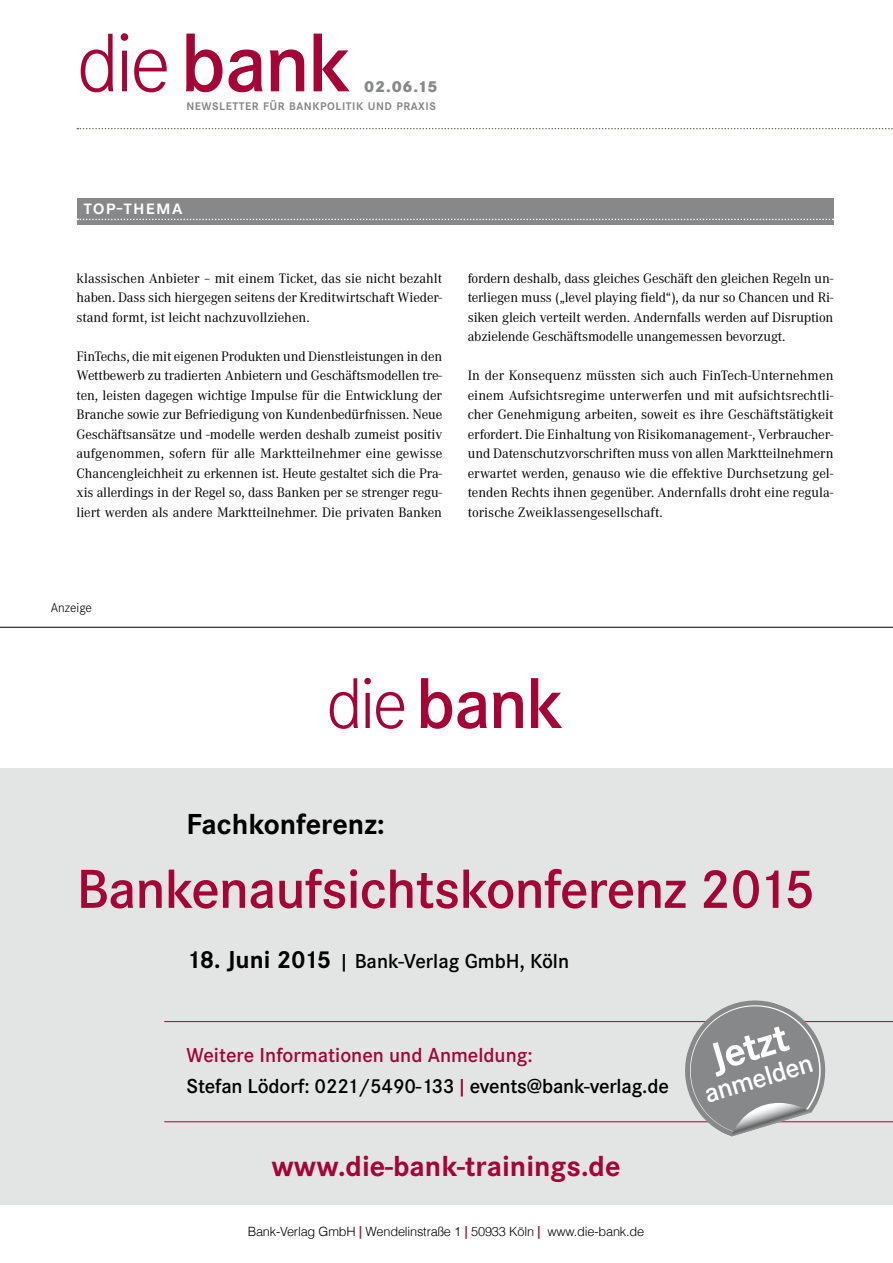
<style>
.page{position:relative;width:893px;height:1263px;background:#fff}
.page>*{position:absolute;margin:0;border:0;box-sizing:border-box;transform-origin:0 0}
.t1{font:600 86.1px "Corporate S";color:#a50437}
.t2{font:600 57px "Corporate S";letter-spacing:-.015em;color:#a50437}
.t3{font:700 41.25px "Corporate S";color:#fff}
.t4{font:700 30px "Corporate S";color:#a50437}
.t5{font:700 30px "Corporate S";color:#000}
.t6{font:600 27.9px "Corporate S";color:#fff}
.t7{font:600 21px/31.2px "Corporate S";letter-spacing:-.005em;color:#000}
.t8{font:600 21px "Corporate SSC";letter-spacing:.05em;color:#fff}
.t9{font:800 16.5px "Corporate S";color:#87888a}
.t10{font:14.25px/19.5px "Corporate A";letter-spacing:-.005em;color:#000;text-align:justify}
.t11{font:300 13.5px "Corporate S";color:#000}
.t12{font:300 12.75px "Helvetica LT";letter-spacing:-.015em;color:#000}
.t13{font:700 11.55px "Corporate S";letter-spacing:.05em;color:#87888a}
.s1{font-weight:300}
.s2{font-weight:700;font-size:25.5px}
.s3{color:#a50437}
.s4{font-weight:700;color:#932136}
</style>
<div class="page">
<svg style="left:77px;top:128px;width:816px;height:1px"></svg>
<div style="left:77px;top:198px;width:756px;height:26px;background:#87888a"></div>
<svg style="left:77px;top:219px;width:756px;height:1px"></svg>
<hr style="left:0;top:627px;width:893px;height:1px;background:#000">
<div style="left:0;top:769px;width:893px;height:436px;background:#e3e4e4"></div>
<hr style="left:164px;top:1021px;width:729px;height:1px;background:#a50437">
<hr style="left:164px;top:1121px;width:729px;height:1px;background:#a50437">
<svg style="left:678px;top:1000px;width:154px;height:136px"></svg>
<svg style="left:330px;top:678px;width:28px;height:51px"></svg>
<svg style="left:364px;top:678px;width:40px;height:51px"></svg>
<svg style="left:421px;top:678px;width:66px;height:51px"></svg>
<svg style="left:493px;top:692px;width:30px;height:36px"></svg>
<svg style="left:531px;top:678px;width:31px;height:50px"></svg>
<h1 class="t1" style="left:77px;top:13px;width:276px"><span class="s1">die</span>bank</h1>
<p class="t13" style="left:186px;top:100px;width:251px">NEWSLETTER FÜR BANKPOLITIK UND PRAXIS</p>
<p class="t9" style="left:364px;top:76px;width:75px">02.06.15</p>
<h3 class="t8" style="left:83px;top:195px;width:101px">top-thema</h3>
<p class="t10" style="left:77px;top:269px;width:367px">klassischen Anbieter – mit einem Ticket, das sie nicht bezahlt haben. Dass sich hiergegen seitens der Kreditwirtschaft Wieder&shy;stand formt, ist leicht nachzuvollziehen.</p>
<p class="t10" style="left:77px;top:347px;width:367px">FinTechs, die mit eigenen Produkten und Dienstleistungen in den Wettbewerb zu tradierten Anbietern und Geschäftsmodellen tre&shy;ten, leisten dagegen wichtige Impulse für die Entwicklung der Branche sowie zur Befriedigung von Kundenbedürfnissen. Neue Geschäftsansätze und -modelle werden deshalb zumeist positiv aufgenommen, sofern für alle Marktteilnehmer eine gewisse Chancengleichheit zu erkennen ist. Heute gestaltet sich die Pra&shy;xis allerdings in der Regel so, dass Banken per se strenger regu&shy;liert werden als andere Marktteilnehmer. Die privaten Banken</p>
<p class="t10" style="left:468px;top:269px;width:367px">fordern deshalb, dass gleiches Geschäft den gleichen Regeln un&shy;terliegen muss („level playing field“), da nur so Chancen und Ri&shy;siken gleich verteilt werden. Andernfalls werden auf Disruption abzielende Geschäftsmodelle unangemessen bevorzugt.</p>
<p class="t10" style="left:468px;top:366px;width:367px">In der Konsequenz müssten sich auch FinTech-Unternehmen einem Aufsichtsregime unterwerfen und mit aufsichtsrechtli&shy;cher Genehmigung arbeiten, soweit es ihre Geschäftstätigkeit erfordert. Die Einhaltung von Risikomanagement-, Verbraucher&shy;und Datenschutzvorschriften muss von allen Marktteilnehmern erwartet werden, genauso wie die effektive Durchsetzung gel&shy;tenden Rechts ihnen gegenüber. Andernfalls droht eine regula&shy;torische Zweiklassengesellschaft.</p>
<p class="t11" style="left:51px;top:600px;width:43px">Anzeige</p>
<h3 class="t5" style="left:187px;top:807px;width:200px">Fachkonferenz:</h3>
<h2 class="t2" style="left:76px;top:856px;width:740px">Bankenaufsichtskonferenz 2015</h2>
<h3 class="t7" style="left:187px;top:946px;width:384px"><span class="s2">18. Juni 2015</span> | Bank-Verlag GmbH, Köln</h3>
<h3 class="t7" style="left:187px;top:1039px;width:484px"><span class="s3">Weitere Informationen und Anmeldung:<br></span>Stefan Lödorf: 0221/5490-133<span class="s3">|</span>events@bank-verlag.de</h3>
<h3 class="t4" style="left:271px;top:1149px;width:351px">www.die-bank-trainings.de</h3>
<p class="t12" style="left:248px;top:1224px;width:398px">Bank-Verlag GmbH <span class="s4">|</span> Wendelinstraße 1 <span class="s4">|</span> 50933 Köln <span class="s4">|</span> www.die-bank.de</p>
<h3 class="t3" style="left:704px;top:1036px;width:81px;rotate:-17deg">Jetzt</h3>
<h3 class="t6" style="left:700px;top:1078px;width:114px;rotate:-16deg">anmelden</h3>
</div>
